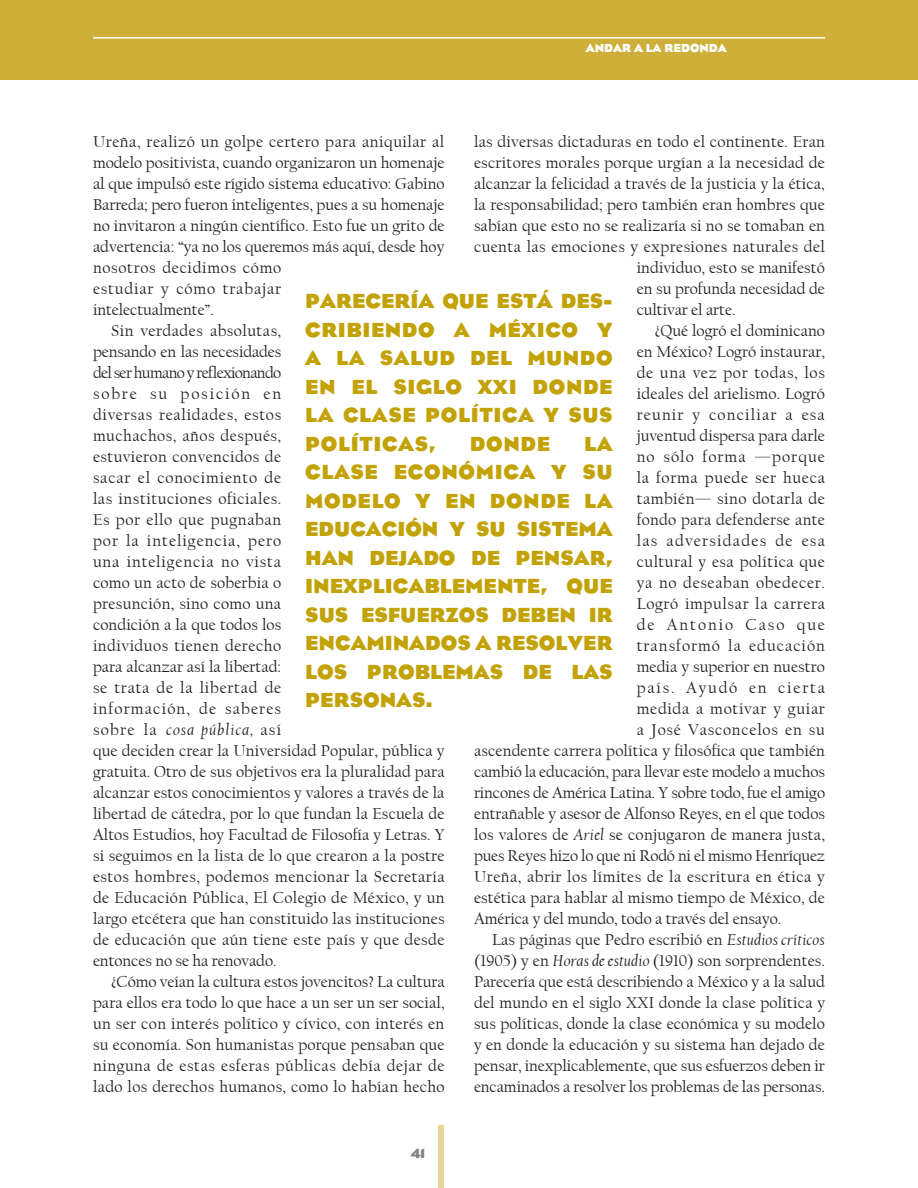
<style>
.page{position:relative;width:918px;height:1188px;background:#fff}
.page>*{position:absolute;margin:0;border:0;box-sizing:border-box;transform-origin:0 0}
.balazos{font:700 21px/28.5px "Eagle";letter-spacing:.025em;color:#c2a205;text-align:justify}
.t1{font:16.5px/21px "Californian FB";letter-spacing:.01em;color:#231f20}
.t2{font:16.5px "Californian FB";letter-spacing:-.01em;color:#231f20}
.t3{font:16.5px "Californian FB";letter-spacing:.03em;color:#231f20}
.t4{font:16.5px "Californian FB";letter-spacing:.04em;color:#231f20}
.t5{font:16.5px "Californian FB";letter-spacing:.045em;color:#231f20}
.t6{font:16.5px "Californian FB";letter-spacing:.06em;color:#231f20}
.t7{font:16.5px "Californian FB";letter-spacing:.07em;color:#231f20}
.t8{font:16.5px "Californian FB";letter-spacing:.075em;color:#231f20}
.t9{font:16.5px "Californian FB";letter-spacing:.065em;color:#231f20}
.t10{font:16.5px "Californian FB";letter-spacing:.105em;color:#231f20}
.t11{font:16.5px "Californian FB";letter-spacing:.115em;color:#231f20}
.t12{font:700 13.5px "Eagle";color:#808285}
.t13{font:700 12px "Eagle";color:#fff}
.s1{font-style:italic}
</style>
<div class="page">
<div style="left:0;top:0;width:918px;height:80px;background:#cdaf39"></div>
<hr style="left:93px;top:37px;width:732px;height:2px;background:#fff">
<div style="left:438px;top:1125px;width:6px;height:63px;background:#e6d498"></div>
<p class="t13" style="left:586px;top:42px;width:143px">ANDAR A LA REDONDA</p>
<p class="t1" style="left:474px;top:132px;width:352px">las diversas dictaduras en todo el continente. Eran</p>
<p class="t1" style="left:474px;top:153px;width:352px">escritores morales porque urgían a la necesidad de</p>
<p class="t1" style="left:474px;top:174px;width:352px">alcanzar la felicidad a través de la justicia y la ética,</p>
<p class="t1" style="left:474px;top:195px;width:352px">la responsabilidad; pero también eran hombres que</p>
<p class="t1" style="left:474px;top:216px;width:353px">sabían que esto no se realizaría si no se tomaban en</p>
<p class="t1" style="left:474px;top:237px;width:352px">cuenta las emociones y expresiones naturales del</p>
<p class="t1" style="left:637px;top:258px;width:190px">individuo, esto se manifestó</p>
<p class="t1" style="left:637px;top:279px;width:190px">en su profunda necesidad de</p>
<p class="t1" style="left:637px;top:300px;width:100px">cultivar el arte.</p>
<p class="t1" style="left:655px;top:321px;width:172px">¿Qué logró el dominicano</p>
<p class="t1" style="left:637px;top:342px;width:190px">en México? Logró instaurar,</p>
<p class="t4" style="left:637px;top:364px;width:190px">de una vez por todas, los</p>
<p class="t1" style="left:637px;top:384px;width:190px">ideales del arielismo. Logró</p>
<p class="t7" style="left:637px;top:406px;width:190px">reunir y conciliar a esa</p>
<p class="t1" style="left:637px;top:426px;width:190px">juventud dispersa para darle</p>
<p class="t9" style="left:637px;top:448px;width:190px">no sólo forma —porque</p>
<p class="t5" style="left:637px;top:469px;width:190px">la forma puede ser hueca</p>
<p class="t3" style="left:637px;top:490px;width:190px">también— sino dotarla de</p>
<p class="t1" style="left:637px;top:510px;width:190px">fondo para defenderse ante</p>
<p class="t8" style="left:637px;top:532px;width:190px">las adversidades de esa</p>
<p class="t3" style="left:637px;top:553px;width:190px">cultural y esa política que</p>
<p class="t4" style="left:637px;top:574px;width:190px">ya no deseaban obedecer.</p>
<p class="t4" style="left:637px;top:595px;width:190px">Logró impulsar la carrera</p>
<p class="t11" style="left:637px;top:616px;width:190px">de Antonio Caso que</p>
<p class="t6" style="left:637px;top:637px;width:190px">transformó la educación</p>
<p class="t1" style="left:637px;top:657px;width:190px">media y superior en nuestro</p>
<p class="t10" style="left:637px;top:679px;width:190px">país. Ayudó en cierta</p>
<p class="t4" style="left:637px;top:700px;width:190px">medida a motivar y guiar</p>
<p class="t5" style="left:637px;top:721px;width:190px">a José Vasconcelos en su</p>
<p class="t1" style="left:474px;top:741px;width:353px">ascendente carrera política y filosófica que también</p>
<p class="t2" style="left:474px;top:763px;width:352px">cambió la educación, para llevar este modelo a muchos</p>
<p class="t2" style="left:474px;top:784px;width:353px">rincones de América Latina. Y sobre todo, fue el amigo</p>
<p class="t1" style="left:474px;top:804px;width:352px">entrañable y asesor de Alfonso Reyes, en el que todos</p>
<p class="t1" style="left:474px;top:825px;width:353px">los valores de <span class="s1">Ariel</span> se conjugaron de manera justa,</p>
<p class="t2" style="left:474px;top:847px;width:352px">pues Reyes hizo lo que ni Rodó ni el mismo Henríquez</p>
<p class="t3" style="left:474px;top:868px;width:353px">Ureña, abrir los límites de la escritura en ética y</p>
<p class="t1" style="left:474px;top:888px;width:352px">estética para hablar al mismo tiempo de México, de</p>
<p class="t1" style="left:474px;top:909px;width:309px">América y del mundo, todo a través del ensayo.</p>
<p class="t1" style="left:474px;top:930px;width:353px;text-align:justify;text-indent:18px">Las páginas que Pedro escribió en <span class="s1">Estudios críticos </span>(1905) y en <span class="s1">Horas de estudio</span> (1910) son sorprendentes.<br>Parecería que está describiendo a México y a la salud del mundo en el siglo XXI donde la clase política y sus políticas, donde la clase económica y su modelo y en donde la educación y su sistema han dejado de pensar, inexplicablemente, que sus esfuerzos deben ir encaminados a resolver los problemas de las personas.</p>
<p class="t1" style="left:93px;top:132px;width:353px">Ureña, realizó un golpe certero para aniquilar al modelo positivista, cuando organizaron un homenaje al que impulsó este rígido sistema educativo: Gabino Barreda; pero fueron inteligentes, pues a su homenaje no invitaron a ningún científico. Esto fue un grito de advertencia: “ya no los queremos más aquí, desde hoy nosotros decidimos cómo<br>estudiar y cómo trabajar<br>intelectualmente”.</p>
<p class="t1" style="left:93px;top:321px;width:353px;text-indent:18px">Sin verdades absolutas,<br>pensando en las necesidades<br>del ser humano y reflexionando<br>sobre su posición en<br>diversas realidades, estos<br>muchachos, años después,<br>estuvieron convencidos de<br>sacar el conocimiento de<br>las instituciones oficiales.<br>Es por ello que pugnaban<br>por la inteligencia, pero<br>una inteligencia no vista<br>como un acto de soberbia o<br>presunción, sino como una<br>condición a la que todos los<br>individuos tienen derecho<br>para alcanzar así la libertad:<br>se trata de la libertad de<br>información, de saberes<br>sobre la <span class="s1">cosa pública,</span> así<br>que deciden crear la Universidad Popular, pública y gratuita. Otro de sus objetivos era la pluralidad para alcanzar estos conocimientos y valores a través de la libertad de cátedra, por lo que fundan la Escuela de Altos Estudios, hoy Facultad de Filosofía y Letras. Y si seguimos en la lista de lo que crearon a la postre estos hombres, podemos mencionar la Secretaría de Educación Pública, El Colegio de México, y un largo etcétera que han constituido las instituciones de educación que aún tiene este país y que desde entonces no se ha renovado.</p>
<p class="t1" style="left:93px;top:972px;width:353px;text-align:justify;text-indent:18px">¿Cómo veían la cultura estos jovencitos? La cultura para ellos era todo lo que hace a un ser un ser social, un ser con interés político y cívico, con interés en su economía. Son humanistas porque pensaban que ninguna de estas esferas públicas debía dejar de lado los derechos humanos, como lo habían hecho</p>
<p class="balazos" style="left:305px;top:287px;width:309px">PARECERÍA QUE ESTÁ DES-CRIBIENDO A MÉXICO Y A LA SALUD DEL MUNDO EN EL SIGLO XXI DONDE LA CLASE POLÍTICA Y SUS POLÍTICAS,</p>
<p class="balazos" style="left:470px;top:429px;width:82px">DONDE</p>
<p class="balazos" style="left:305px;top:429px;width:309px;text-indent:279px">LA CLASE ECONÓMICA Y SU MODELO Y EN DONDE LA EDUCACIÓN Y SU SISTEMA HAN DEJADO DE PENSAR, INEXPLICABLEMENTE, QUE SUS ESFUERZOS DEBEN IR ENCAMINADOS A RESOLVER LOS PROBLEMAS DE LAS PERSONAS.</p>
<p class="t12" style="left:411px;top:1146px;width:16px">41</p>
</div>
